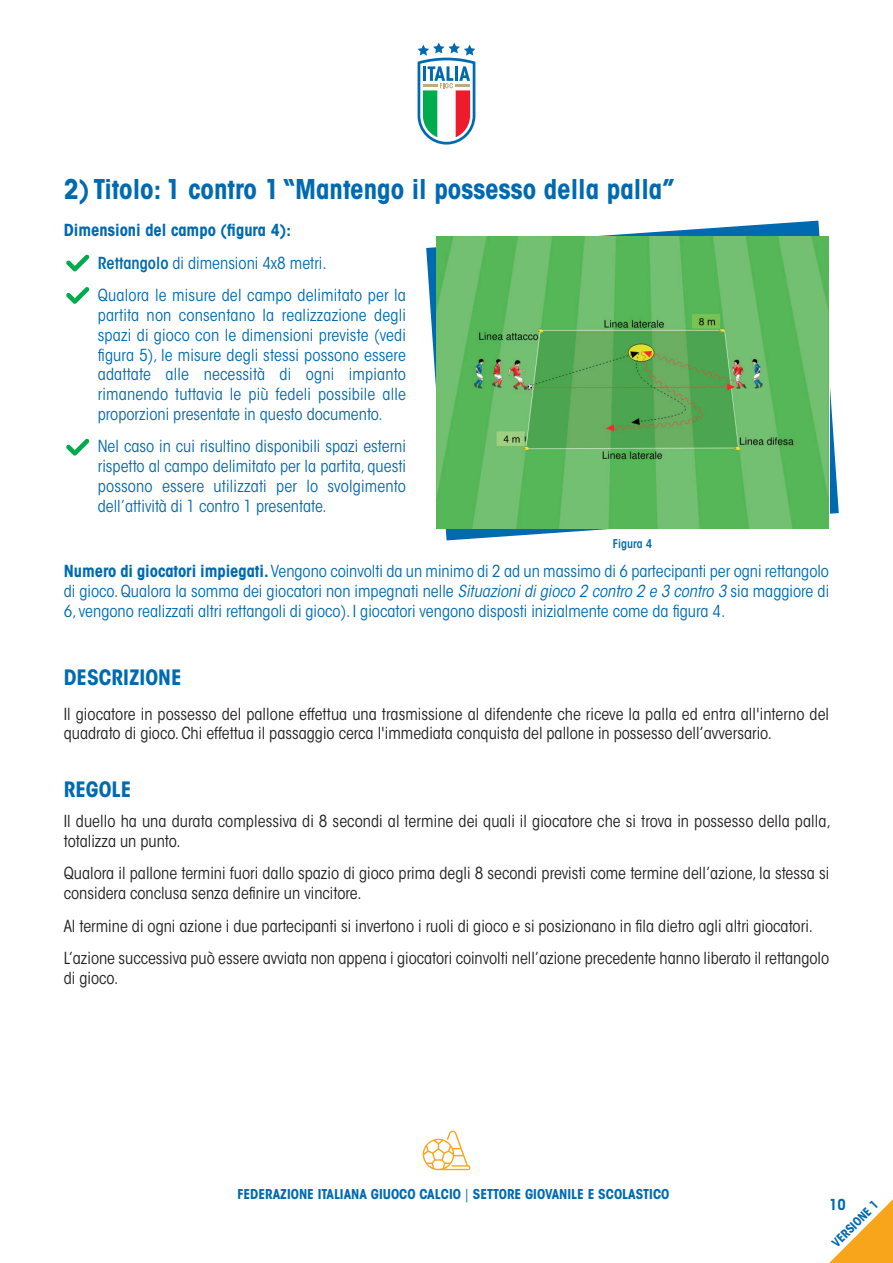
<style>
.page{position:relative;width:893px;height:1263px;background:#fff}
.page>*{position:absolute;margin:0;border:0;box-sizing:border-box;transform-origin:0 0}
.t1{font:700 condensed 27px "ITC Avant Garde Std";color:#006ab0}
.t2{font:700 condensed 21px "ITC Avant Garde Std";color:#006ab0}
.t3{font:condensed 16.5px/19.8px "ITC Avant Garde Std";color:#006ab0;text-align:justify}
.t4{font:condensed 16.5px/19.8px "ITC Avant Garde Std";color:#231f20}
.t5{font:700 condensed 16.5px "ITC Avant Garde Std";color:#006ab0}
.t6{font:700 condensed 15px "ITC Avant Garde Std";color:#006ab0}
.t7{font:700 condensed 13.5px "ITC Avant Garde Std";color:#006ab0}
.t8{font:700 condensed 12px "ITC Avant Garde Std";color:#006ab0}
.t9{font:600 condensed 12px "ITC Avant Garde Std";color:#006ab0}
.s1{font-weight:600}
.s2{font-weight:700}
.s3{font-style:italic}
.s4{font-weight:400}
</style>
<div class="page">
<svg style="left:418px;top:43px;width:57px;height:102px"></svg>
<svg style="left:829px;top:1199px;width:64px;height:64px"></svg>
<svg style="left:426px;top:221px;width:413px;height:319px"></svg>
<img style="left:437px;top:236px;width:391px;height:292px">
<svg style="left:66px;top:255px;width:23px;height:16px"></svg>
<svg style="left:66px;top:287px;width:23px;height:17px"></svg>
<svg style="left:66px;top:439px;width:23px;height:17px"></svg>
<svg style="left:423px;top:1131px;width:47px;height:39px"></svg>
<p class="t1" style="left:64px;top:179px;width:612px">2) Titolo: 1 contro 1 “Mantengo il possesso della palla”</p>
<p class="t5" style="left:64px;top:224px;width:229px">Dimensioni del campo (figura 4):</p>
<p class="t3" style="left:98px;top:254px;width:230px"><span class="s1">Rettangolo</span> di dimensioni 4x8 metri.</p>
<p class="t3" style="left:98px;top:287px;width:310px">Qualora le misure del campo delimitato per la partita non consentano la realizzazione degli spazi di gioco con le dimensioni previste (vedi figura 5), le misure degli stessi possono essere adattate alle necessità di ogni impianto rimanendo tuttavia le più fedeli possibile alle proporzioni presentate in questo documento.</p>
<p class="t3" style="left:98px;top:438px;width:310px">Nel caso in cui risultino disponibili spazi esterni rispetto al campo delimitato per la partita, questi possono essere utilizzati per lo svolgimento dell’attività di 1 contro 1 presentate.</p>
<p class="t9" style="left:613px;top:539px;width:41px">Figura 4</p>
<p class="t3" style="left:64px;top:563px;width:767px"><span class="s2">Numero di giocatori impiegati.</span> Vengono coinvolti da un minimo di 2 ad un massimo di 6 partecipanti per ogni rettangolo di gioco. Qualora la somma dei giocatori non impegnati nelle <span class="s3">Situazioni di gioco 2 contro 2 e 3 contro 3</span> sia maggiore di 6, vengono realizzati altri rettangoli di gioco). I giocatori vengono disposti inizialmente come da figura 4.</p>
<p class="t2" style="left:64px;top:669px;width:119px">DESCRIZIONE</p>
<p class="t4" style="left:64px;top:705px;width:767px">Il giocatore in possesso del pallone effettua una trasmissione al difendente che riceve la palla ed entra all'interno del quadrato di gioco. Chi effettua il passaggio cerca l'immediata conquista del pallone in possesso dell’avversario.</p>
<p class="t2" style="left:64px;top:781px;width:69px">REGOLE</p>
<p class="t4" style="left:64px;top:813px;width:769px">Il duello ha una durata complessiva di 8 secondi al termine dei quali il giocatore che si trova in possesso della palla, totalizza un punto.</p>
<p class="t4" style="left:64px;top:865px;width:767px">Qualora il pallone termini fuori dallo spazio di gioco prima degli 8 secondi previsti come termine dell’azione, la stessa si considera conclusa senza definire un vincitore.</p>
<p class="t4" style="left:64px;top:917px;width:751px">Al termine di ogni azione i due partecipanti si invertono i ruoli di gioco e si posizionano in fila dietro agli altri giocatori.</p>
<p class="t4" style="left:64px;top:950px;width:767px">L’azione successiva può essere avviata non appena i giocatori coinvolti nell’azione precedente hanno liberato il rettangolo di gioco.</p>
<p class="t7" style="left:237px;top:1189px;width:434px">FEDERAZIONE ITALIANA GIUOCO CALCIO <span class="s4">|</span> SETTORE GIOVANILE E SCOLASTICO</p>
<p class="t6" style="left:829px;top:1199px;width:18px">10</p>
<p class="t8" style="left:831px;top:1242px;width:62px;rotate:-45deg">VERSIONE 1</p>
</div>
